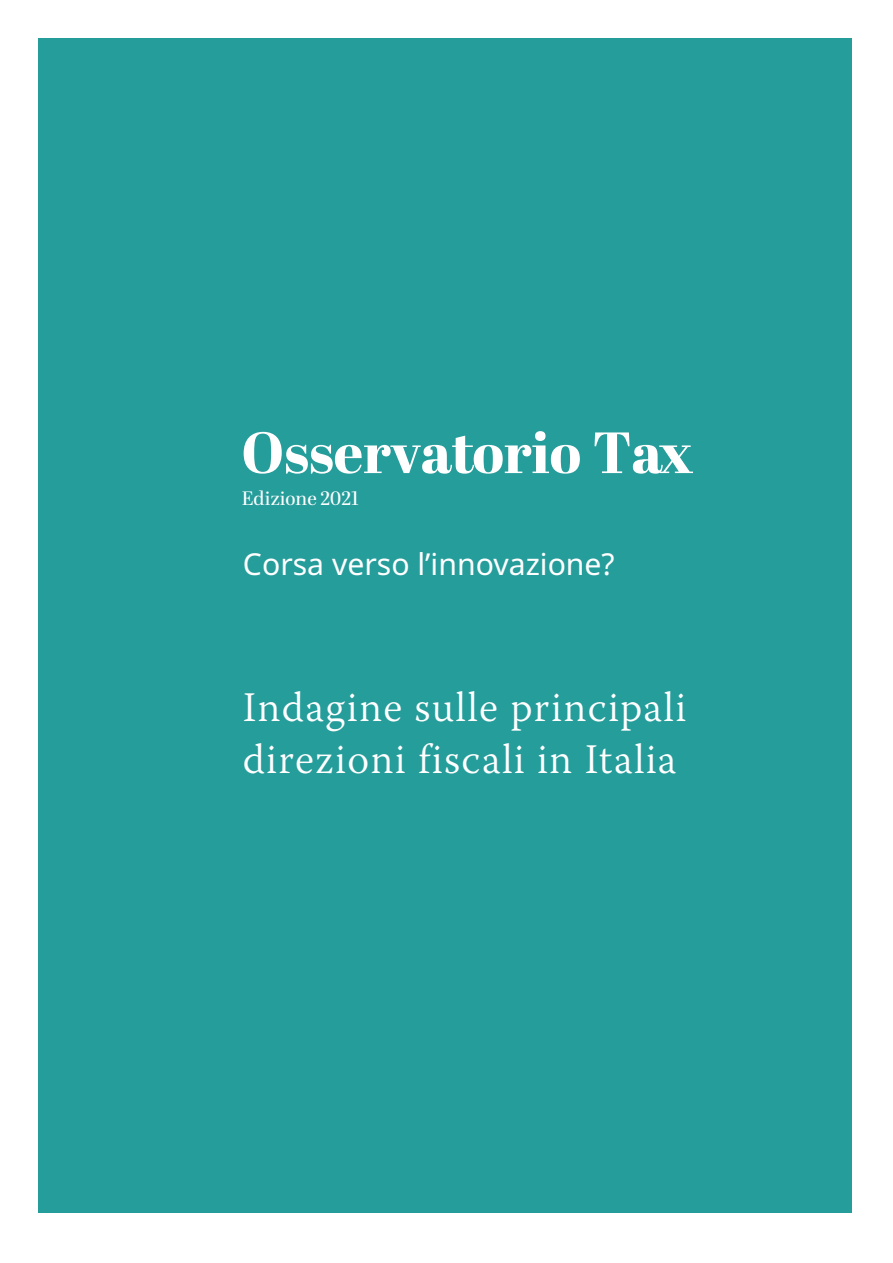
<style>
.page{position:relative;width:893px;height:1263px;background:#fff}
.page>*{position:absolute;margin:0;border:0;box-sizing:border-box;transform-origin:0 0}
.t1{font:800 58.05px "Abril Display";color:#fff}
.t2{font:300 42px/52.5px "Warnock Pro";letter-spacing:.03em;color:#fff}
.t3{font:30.15px "Noto Sans";color:#fff}
.t4{font:19.35px "Abril Display";color:#fff}
</style>
<div class="page">
<div style="left:38px;top:38px;width:813px;height:1175px;background:#259d9b"></div>
<h1 class="t1" style="left:241px;top:412px;width:453px">Osservatorio Tax</h1>
<p class="t4" style="left:242px;top:484px;width:118px">Edizione 2021</p>
<p class="t3" style="left:243px;top:543px;width:373px">Corsa verso l’innovazione?</p>
<p class="t2" style="left:243px;top:680px;width:445px">Indagine sulle principali direzioni fiscali in Italia</p>
</div>
